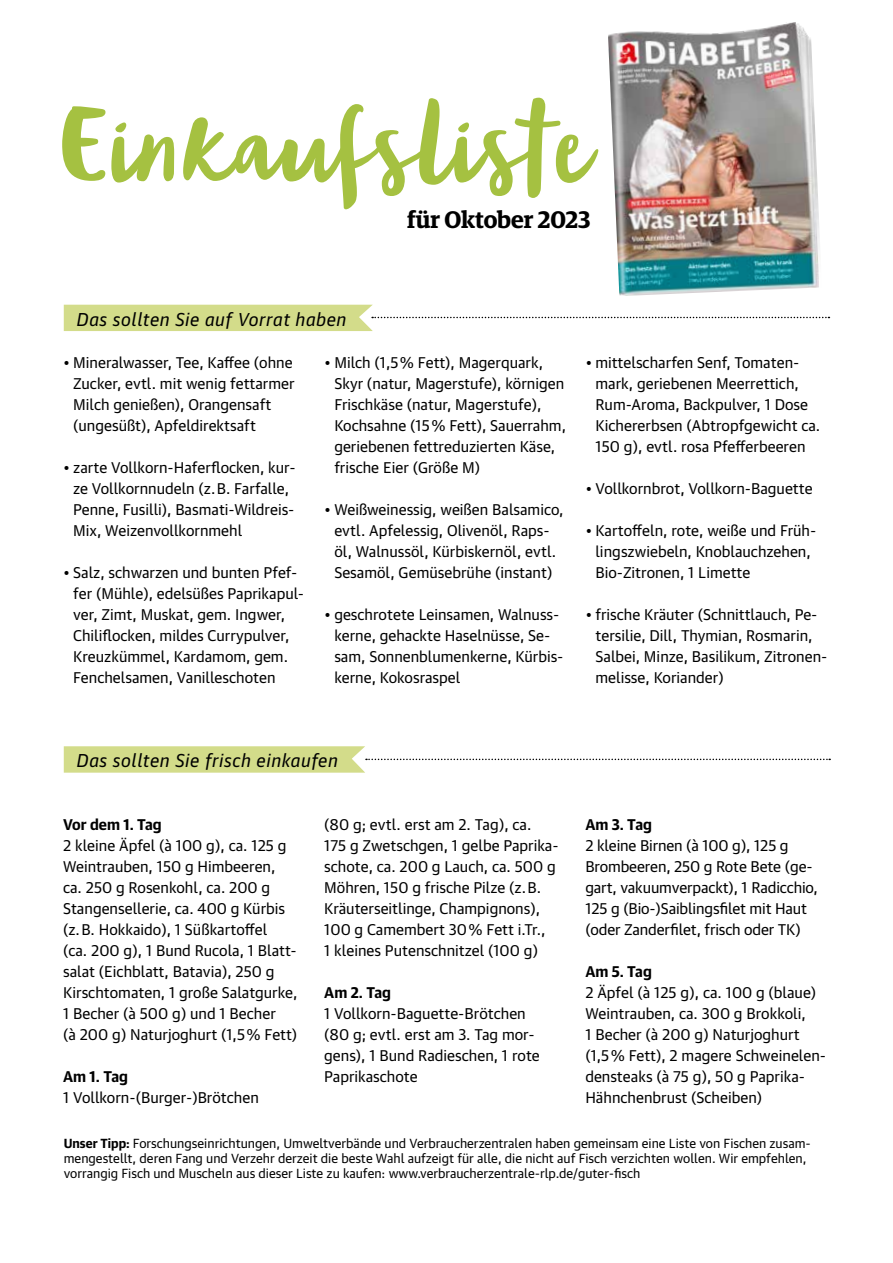
<style>
.page{position:relative;width:893px;height:1263px;background:#fff}
.page>*{position:absolute;margin:0;border:0;box-sizing:border-box;transform-origin:0 0}
.t1{font:88.05px "Blog Script";letter-spacing:-.005em;color:#a5c141}
.t2{font:600 24px "Guardian Egyp";letter-spacing:-.005em;color:#000}
.t3{font:italic 18px "Guardian Text Sans";letter-spacing:.03em;color:#000}
.t4{font:15px/21px "Guardian Text Sans";color:#000}
.t5{font:700 15px "Guardian Text Sans";color:#000}
.t6{font:12.75px/15.3px "Guardian Text Sans";color:#000}
.s1{font-weight:700}
</style>
<div class="page">
<svg style="left:64px;top:746px;width:766px;height:27px"></svg>
<svg style="left:64px;top:305px;width:765px;height:26px"></svg>
<img style="left:608px;top:22px;width:212px;height:274px">
<h1 class="t1" style="left:60px;top:97px;width:532px">Einkaufsliste</h1>
<h2 class="t2" style="left:407px;top:202px;width:185px">für Oktober 2023</h2>
<p class="t3" style="left:77px;top:305px;width:271px">Das sollten Sie auf Vorrat haben</p>
<p class="t4" style="left:73px;top:350px;width:223px;text-indent:-9px">• Mineralwasser, Tee, Kaffee (ohne<br>Zucker, evtl. mit wenig fettarmer<br>Milch genießen), Orangensaft (ungesüßt), Apfeldirektsaft</p>
<p class="t4" style="left:73px;top:455px;width:224px;text-indent:-9px">• zarte Vollkorn-Haferflocken, kur&shy;ze Vollkornnudeln (z. B. Farfalle, Penne, Fusilli), Basmati-Wildreis-Mix, Weizenvollkornmehl</p>
<p class="t4" style="left:73px;top:560px;width:232px;text-indent:-9px">• Salz, schwarzen und bunten Pfef&shy;fer (Mühle), edelsüßes Paprikapul&shy;ver, Zimt, Muskat, gem. Ingwer, Chiliflocken, mildes Currypulver, Kreuzkümmel, Kardamom, gem.<br>Fenchelsamen, Vanilleschoten</p>
<p class="t4" style="left:334px;top:350px;width:233px;text-indent:-9px">• Milch (1,5% Fett), Magerquark,<br>Skyr (natur, Magerstufe), körnigen<br>Frischkäse (natur, Magerstufe),<br>Kochsahne (15% Fett), Sauerrahm, geriebenen fettreduzierten Käse, frische Eier (Größe M)</p>
<p class="t4" style="left:325px;top:497px;width:240px;text-align:center">• Weißweinessig, weißen Balsamico, evtl. Apfelessig, Olivenöl, Raps-<br>öl, Walnussöl, Kürbiskernöl, evtl.<br>Sesamöl, Gemüsebrühe (instant)</p>
<p class="t4" style="left:334px;top:602px;width:231px;text-indent:-9px">• geschrotete Leinsamen, Walnuss&shy;kerne, gehackte Haselnüsse, Se&shy;sam, Sonnenblumenkerne, Kürbis&shy;kerne, Kokosraspel</p>
<p class="t4" style="left:595px;top:350px;width:226px;text-indent:-9px">• mittelscharfen Senf, Tomaten&shy;mark, geriebenen Meerrettich,<br>Rum-Aroma, Backpulver, 1 Dose<br>Kichererbsen (Abtropfgewicht ca.<br>150 g), evtl. rosa Pfefferbeeren</p>
<p class="t4" style="left:586px;top:476px;width:228px">• Vollkornbrot, Vollkorn-Baguette</p>
<p class="t4" style="left:595px;top:518px;width:222px;text-indent:-9px">• Kartoffeln, rote, weiße und Früh&shy;lingszwiebeln, Knoblauchzehen,<br>Bio-Zitronen, 1 Limette</p>
<p class="t4" style="left:595px;top:602px;width:233px;text-indent:-9px">• frische Kräuter (Schnittlauch, Pe&shy;tersilie, Dill, Thymian, Rosmarin, Salbei, Minze, Basilikum, Zitronen&shy;melisse, Koriander)</p>
<p class="t3" style="left:77px;top:746px;width:263px">Das sollten Sie frisch einkaufen</p>
<p class="t4" style="left:324px;top:812px;width:234px">(80 g; evtl. erst am 2. Tag), ca.<br>175 g Zwetschgen, 1 gelbe Paprika&shy;schote, ca. 200 g Lauch, ca. 500 g<br>Möhren, 150 g frische Pilze (z. B.<br>Kräuterseitlinge, Champignons),<br>100 g Camembert 30% Fett i.Tr.,<br>1 kleines Putenschnitzel (100 g)</p>
<p class="t5" style="left:324px;top:980px;width:68px">Am 2. Tag</p>
<p class="t4" style="left:324px;top:1001px;width:217px">1 Vollkorn-Baguette-Brötchen (80 g; evtl. erst am 3. Tag mor&shy;gens), 1 Bund Radieschen, 1 rote<br>Paprikaschote</p>
<p class="t5" style="left:63px;top:812px;width:100px">Vor dem 1. Tag</p>
<p class="t4" style="left:63px;top:833px;width:236px">2 kleine Äpfel (à 100 g), ca. 125 g<br>Weintrauben, 150 g Himbeeren, ca. 250 g Rosenkohl, ca. 200 g<br>Stangensellerie, ca. 400 g Kürbis (z. B. Hokkaido), 1 Süßkartoffel<br>(ca. 200 g), 1 Bund Rucola, 1 Blatt&shy;salat (Eichblatt, Batavia), 250 g<br>Kirschtomaten, 1 große Salatgurke,<br>1 Becher (à 500 g) und 1 Becher<br>(à 200 g) Naturjoghurt (1,5% Fett)</p>
<p class="t5" style="left:63px;top:1064px;width:66px">Am 1. Tag</p>
<p class="t4" style="left:63px;top:1085px;width:197px">1 Vollkorn-(Burger-)Brötchen</p>
<p class="t5" style="left:585px;top:812px;width:68px">Am 3. Tag</p>
<p class="t4" style="left:585px;top:833px;width:234px">2 kleine Birnen (à 100 g), 125 g Brombeeren, 250 g Rote Bete (ge&shy;gart, vakuumverpackt), 1 Radicchio, 125 g (Bio-)Saiblingsfilet mit Haut (oder Zanderfilet, frisch oder TK)</p>
<p class="t5" style="left:585px;top:959px;width:68px">Am 5. Tag</p>
<p class="t4" style="left:585px;top:980px;width:242px">2 Äpfel (à 125 g), ca. 100 g (blaue)<br>Weintrauben, ca. 300 g Brokkoli,<br>1 Becher (à 200 g) Naturjoghurt (1,5% Fett), 2 magere Schweinelen&shy;densteaks (à 75 g), 50 g Paprika-<br>Hähnchenbrust (Scheiben)</p>
<p class="t6" style="left:64px;top:1134px;width:749px"><span class="s1">Unser Tipp:</span> Forschungseinrichtungen, Umweltverbände und Verbraucherzentralen haben gemeinsam eine Liste von Fischen zusam&shy;mengestellt, deren Fang und Verzehr derzeit die beste Wahl aufzeigt für alle, die nicht auf Fisch verzichten wollen. Wir empfehlen, vorrangig Fisch und Muscheln aus dieser Liste zu kaufen: www.verbraucherzentrale-rlp.de/guter-fisch</p>
</div>
